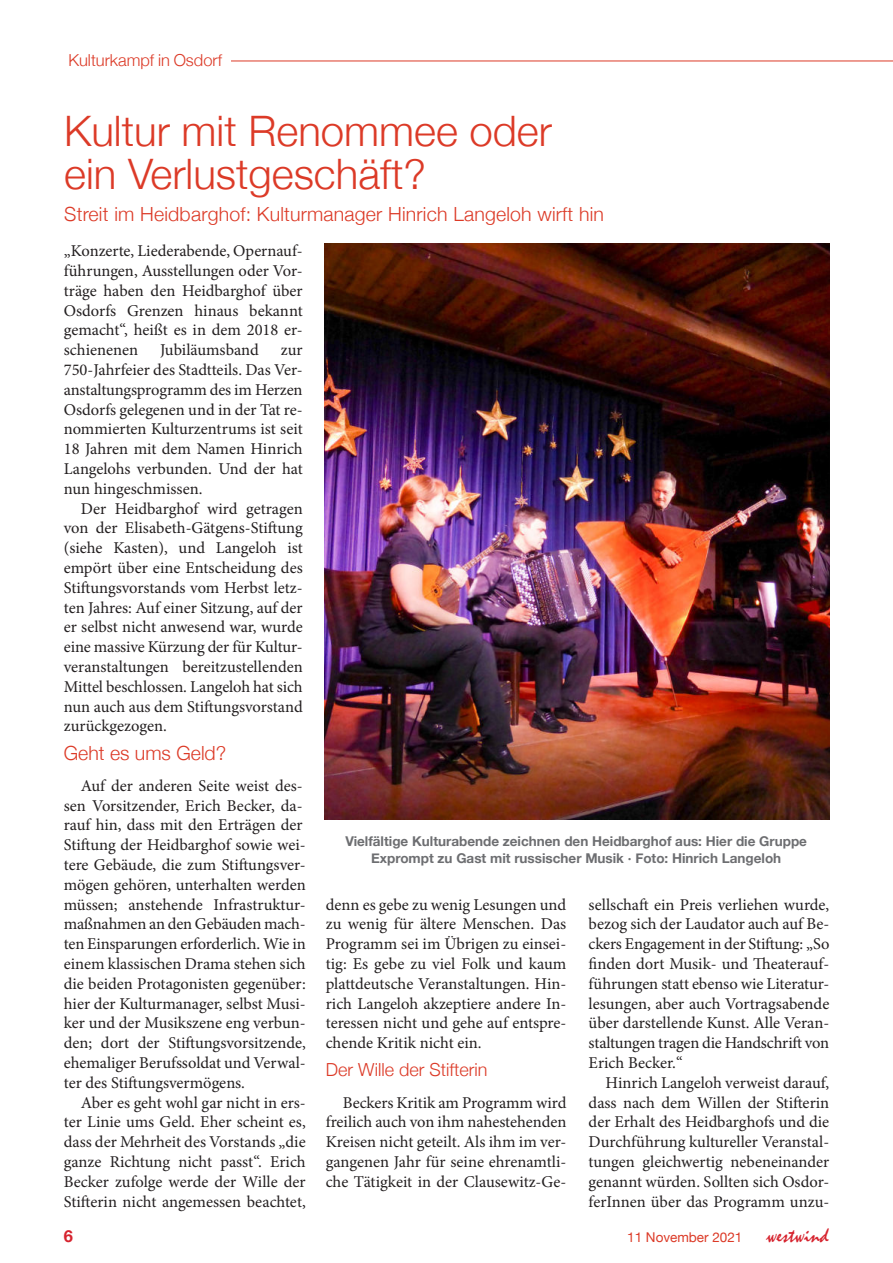
<style>
.page{position:relative;width:893px;height:1263px;background:#fff}
.page>*{position:absolute;margin:0;border:0;box-sizing:border-box;transform-origin:0 0}
.t1{font:300 42px/43px "Helvetica Neue";color:#dc3a27}
.t2{font:300 19.5px "Helvetica Neue";letter-spacing:.01em;color:#dc3a27}
.t3{font:300 18px "Helvetica Neue";color:#dc3a27}
.t4{font:16.5px/19.8px "Minion Pro";letter-spacing:-.005em;color:#231f20;text-align:justify}
.t5{font:300 16.5px "Helvetica Neue";color:#dc3a27}
.t6{font:700 16.5px "Helvetica Neue";color:#d6232e}
.t7{font:700 13.5px/16.5px "Helvetica Neue";color:#6d6e71;text-align:center}
.t8{font:13.5px "Helvetica Neue";color:#dc3a27}
.s1{font-family:"Mistral";font-size:21px;color:#d6232e}
</style>
<div class="page">
<hr style="left:70px;top:61px;width:823px;height:1px;background:#dc3a27">
<div style="left:64px;top:50px;width:166px;height:27px;background:#fff"></div>
<img style="left:324px;top:244px;width:505px;height:575px">
<p class="t5" style="left:68px;top:53px;width:155px">Kulturkampf in Osdorf</p>
<h1 class="t1" style="left:64px;top:112px;width:489px">Kultur mit Renommee oder ein Verlustgeschäft?</h1>
<p class="t2" style="left:64px;top:206px;width:541px">Streit im Heidbarghof: Kulturmanager Hinrich Langeloh wirft hin</p>
<p class="t4" style="left:64px;top:242px;width:240px">„Konzerte, Liederabende, Opernauf&shy;führungen, Ausstellungen oder Vor&shy;träge haben den Heidbarghof über Osdorfs Grenzen hinaus bekannt gemacht“, heißt es in dem 2018 er&shy;schienenen</p>
<p class="t4" style="left:160px;top:341px;width:100px">Jubiläumsband</p>
<p class="t4" style="left:64px;top:341px;width:240px;text-indent:217px">zur 750-Jahrfeier des Stadtteils. Das Ver&shy;anstaltungsprogramm des im Herzen Osdorfs gelegenen und in der Tat re&shy;nommierten Kulturzentrums ist seit 18 Jahren mit dem Namen Hinrich Langelohs verbunden. Und der hat nun hingeschmissen.</p>
<p class="t4" style="left:64px;top:499px;width:240px;text-indent:17px">Der Heidbarghof wird getragen von der Elisabeth-Gätgens-Stiftung (siehe Kasten), und Langeloh ist empört über eine Entscheidung des Stiftungsvorstands vom Herbst letz&shy;ten Jahres: Auf einer Sitzung, auf der er selbst nicht anwesend war, wurde eine massive Kürzung der für Kultur&shy;veranstaltungen bereitzustellenden Mittel beschlossen. Langeloh hat sich nun auch aus dem Stiftungsvorstand zurückgezogen.</p>
<p class="t2" style="left:64px;top:744px;width:164px">Geht es ums Geld?</p>
<p class="t4" style="left:64px;top:776px;width:244px;text-align:left;text-indent:17px">Auf der anderen Seite weist des&shy;sen Vorsitzender, Erich Becker, da&shy;rauf hin, dass mit den Erträgen der Stiftung der Heidbarghof sowie wei&shy;tere Gebäude, die zum Stiftungsver&shy;mögen gehören, unterhalten werden müssen; anstehende Infrastruktur&shy;maßnahmen an den Gebäuden mach&shy;ten Einsparungen erforderlich. Wie in einem klassischen Drama stehen sich die beiden Protagonisten gegenüber: hier der Kulturmanager, selbst Musi&shy;ker und der Musikszene eng verbun&shy;den; dort der Stiftungsvorsitzende, ehemaliger Berufssoldat und Verwal&shy;ter des Stiftungsvermögens.</p>
<p class="t4" style="left:64px;top:1093px;width:244px;text-indent:17px">Aber es geht wohl gar nicht in ers&shy;ter Linie ums Geld. Eher scheint es, dass der Mehrheit des Vorstands „die ganze Richtung nicht passt“. Erich Becker zufolge werde der Wille der Stifterin nicht angemessen beachtet,</p>
<p class="t7" style="left:345px;top:833px;width:463px">Vielfältige Kulturabende zeichnen den Heidbarghof aus: Hier die Gruppe<br>Exprompt zu Gast mit russischer Musik · Foto: Hinrich Langeloh</p>
<p class="t4" style="left:326px;top:895px;width:242px">denn es gebe zu wenig Lesungen und zu wenig für ältere Menschen. Das Programm sei im Übrigen zu einsei&shy;tig: Es gebe zu viel Folk und kaum plattdeutsche Veranstaltungen. Hin&shy;rich Langeloh akzeptiere andere In&shy;teressen nicht und gehe auf entspre&shy;chende Kritik nicht ein.</p>
<p class="t3" style="left:326px;top:1062px;width:163px">Der Wille der Stifterin</p>
<p class="t4" style="left:326px;top:1093px;width:242px;text-indent:17px">Beckers Kritik am Programm wird freilich auch von ihm nahestehenden Kreisen nicht geteilt. Als ihm im ver&shy;gangenen Jahr für seine ehrenamtli&shy;che Tätigkeit in der Clausewitz-Ge-</p>
<p class="t4" style="left:589px;top:895px;width:242px">sellschaft ein Preis verliehen wurde, bezog sich der Laudator auch auf Be&shy;ckers Engagement in der Stiftung: „So finden dort Musik- und Theaterauf&shy;führungen statt ebenso wie Literatur&shy;lesungen, aber auch Vortragsabende über darstellende Kunst. Alle Veran&shy;staltungen tragen die Handschrift von Erich Becker.“</p>
<p class="t4" style="left:589px;top:1073px;width:242px;text-indent:17px">Hinrich Langeloh verweist darauf, dass nach dem Willen der Stifterin der Erhalt des Heidbarghofs und die Durchführung kultureller Veranstal&shy;tungen gleichwertig nebeneinander genannt würden. Sollten sich Osdor&shy;ferInnen über das Programm unzu-</p>
<p class="t6" style="left:64px;top:1227px;width:11px">6</p>
<p class="t8" style="left:627px;top:1230px;width:203px">11 November 2021 <span class="s1">westwind</span></p>
</div>
